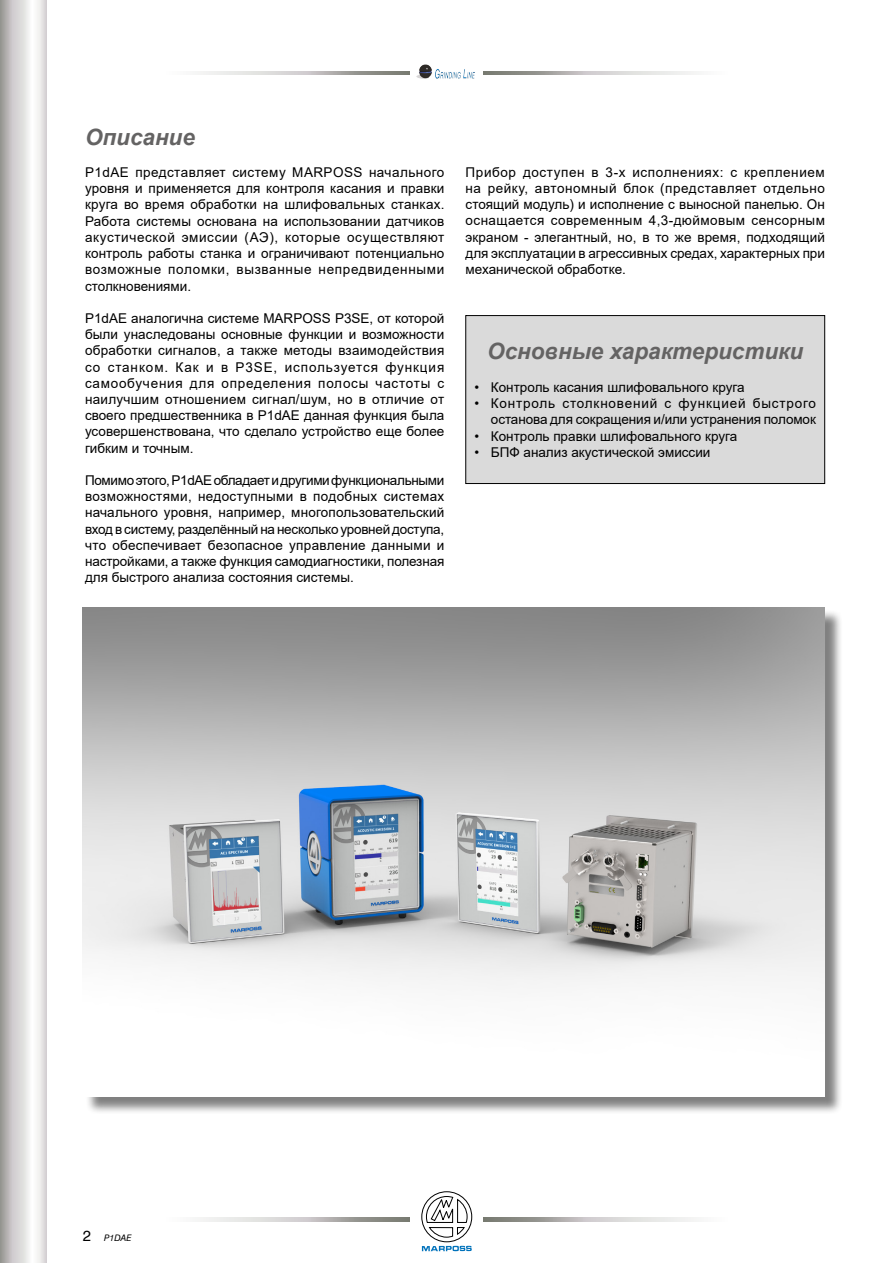
<style>
.page{position:relative;width:893px;height:1263px;background:#fff}
.page>*{position:absolute;margin:0;border:0;box-sizing:border-box;transform-origin:0 0}
.titolo_paragrafo{font:italic 700 22.5px "Arial";color:#646363}
.testo{font:13.5px/16.2px "Arial";color:#000;text-align:justify}
.t1{font:italic 9px "Swiss 721 BT";color:#000}
.s1{font-style:normal;font-size:15px}
</style>
<div class="page">
<svg style="left:421px;top:1191px;width:51px;height:60px"></svg>
<svg style="left:198px;top:1218px;width:212px;height:3px"></svg>
<svg style="left:483px;top:1218px;width:213px;height:3px"></svg>
<svg style="left:0;top:0;width:47px;height:1263px"></svg>
<svg style="left:198px;top:72px;width:212px;height:3px"></svg>
<svg style="left:483px;top:72px;width:213px;height:3px"></svg>
<img style="left:416px;top:64px;width:59px;height:15px">
<div style="left:466px;top:316px;width:359px;height:167px;background:#dadada"></div>
<div style="left:466px;top:315px;width:359px;height:169px;border:1px solid #000"></div>
<div style="left:85px;top:609px;width:759px;height:506px;background:#000;opacity:.5"></div>
<img style="left:83px;top:607px;width:742px;height:489px">
<p class="titolo_paragrafo" style="left:85px;top:122px;width:111px">Описание</p>
<p class="testo" style="left:85px;top:164px;width:361px">P1dAE представляет систему MARPOSS начального уровня и применяется для контроля касания и правки круга во время обработки на шлифовальных станках.<br>Работа системы основана на использовании датчиков акустической эмиссии (АЭ), которые осуществляют контроль работы станка и ограничивают потенциально возможные поломки, вызванные непредвиденными столкновениями.</p>
<p class="testo" style="left:85px;top:310px;width:361px">P1dAE аналогична системе MARPOSS P3SE, от которой были унаследованы основные функции и возможности обработки сигналов, а также методы взаимодействия со станком. Как и в P3SE, используется функция самообучения для определения полосы частоты с наилучшим отношением сигнал/шум, но в отличие от своего предшественника в P1dAE данная функция была усовершенствована, что сделало устройство еще более гибким и точным.</p>
<p class="testo" style="left:85px;top:472px;width:361px">Помимо этого, P1dAE обладает и другими функциональными возможностями, недоступными в подобных системах начального уровня, например, многопользовательский вход в систему, разделённый на несколько уровней доступа, что обеспечивает безопасное управление данными и настройками, а также функция самодиагностики, полезная для быстрого анализа состояния системы.</p>
<p class="testo" style="left:466px;top:164px;width:361px">Прибор доступен в 3-х исполнениях: с креплением на рейку, автономный блок (представляет отдельно стоящий модуль) и исполнение с выносной панелью. Он оснащается современным 4,3-дюймовым сенсорным экраном - элегантный, но, в то же время, подходящий для эксплуатации в агрессивных средах, характерных при механической обработке.</p>
<p class="titolo_paragrafo" style="left:487px;top:337px;width:318px">Основные характеристики</p>
<p class="testo" style="left:474px;top:379px;width:272px">• Контроль касания шлифовального круга</p>
<p class="testo" style="left:474px;top:395px;width:343px;text-align:right">• Контроль столкновений с функцией быстрого останова для сокращения и/или устранения поломок</p>
<p class="testo" style="left:474px;top:428px;width:264px">• Контроль правки шлифовального круга</p>
<p class="testo" style="left:474px;top:444px;width:238px">• БПФ анализ акустической эмиссии</p>
<p class="t1" style="left:83px;top:1232px;width:51px"><span class="s1">2</span> P1DAE</p>
</div>
